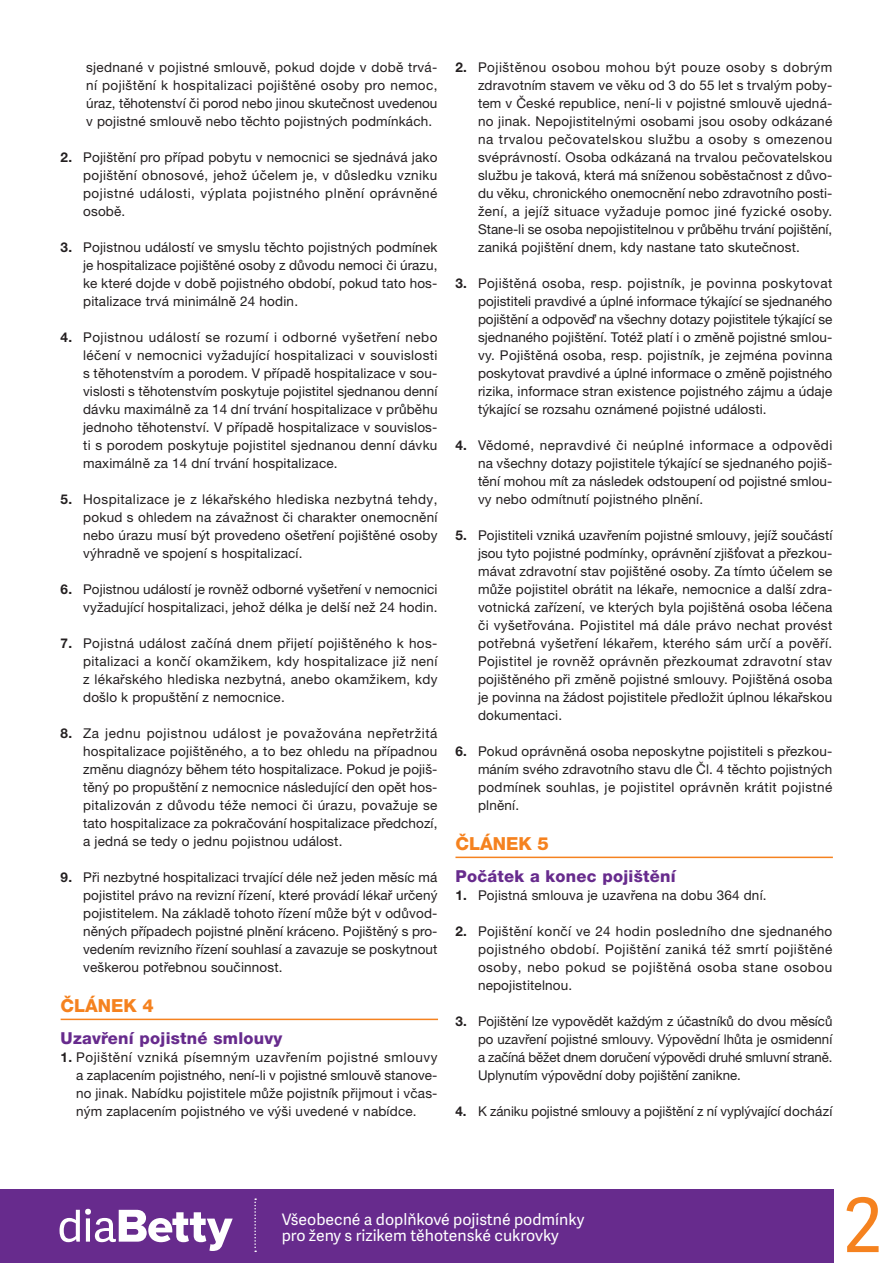
<style>
.page{position:relative;width:893px;height:1263px;background:#fff}
.page>*{position:absolute;margin:0;border:0;box-sizing:border-box;transform-origin:0 0}
.t1{font:74.85px "Adelle Sans";color:#f5821f}
.t2{font:800 18px "Helvetica Neue CE";color:#f5821f}
.t3{font:800 16.5px "Helvetica Neue CE";letter-spacing:.015em;color:#672b8d}
.t4{font:15.75px/16.2px "Adelle Sans";color:#fff}
.t5{font:13.5px/18px "Helvetica Neue CE";letter-spacing:.015em;color:#231f20;text-align:justify}
.s1{font-weight:700}
</style>
<div class="page">
<div style="left:0;top:1189px;width:833px;height:74px;background:#672b8d"></div>
<svg style="left:60px;top:1209px;width:173px;height:42px"></svg>
<svg style="left:254px;top:1198px;width:2px;height:54px"></svg>
<hr style="left:61px;top:1019px;width:377px;height:1px;background:#f5821f">
<hr style="left:455px;top:856px;width:378px;height:2px;background:#f5821f">
<p class="t5" style="left:86px;top:59px;width:353px">sjednané v pojistné smlouvě, pokud dojde v době trvá&shy;ní pojištění k hospitalizaci pojištěné osoby pro nemoc, úraz, těhotenství či porod nebo jinou skutečnost uvedenou v pojistné smlouvě nebo těchto pojistných podmínkách.</p>
<p class="t5" style="left:83px;top:149px;width:356px;text-indent:-23px"><span class="s1">2.</span> Pojištění pro případ pobytu v nemocnici se sjednává jako pojištění obnosové, jehož účelem je, v důsledku vzniku pojistné události, výplata pojistného plnění oprávněné osobě.</p>
<p class="t5" style="left:83px;top:239px;width:356px;text-indent:-23px"><span class="s1">3.</span> Pojistnou událostí ve smyslu těchto pojistných podmínek je hospitalizace pojištěné osoby z důvodu nemoci či úrazu, ke které dojde v době pojistného období, pokud tato hos&shy;pitalizace trvá minimálně 24 hodin.</p>
<p class="t5" style="left:83px;top:329px;width:356px;text-indent:-23px"><span class="s1">4.</span> Pojistnou událostí se rozumí i odborné vyšetření nebo léčení v nemocnici vyžadující hospitalizaci v souvislosti s těhotenstvím a porodem. V případě hospitalizace v sou&shy;vislosti s těhotenstvím poskytuje pojistitel sjednanou denní dávku maximálně za 14 dní trvání hospitalizace v průběhu jednoho těhotenství. V případě hospitalizace v souvislos&shy;ti s porodem poskytuje pojistitel sjednanou denní dávku maximálně za 14 dní trvání hospitalizace.</p>
<p class="t5" style="left:83px;top:491px;width:356px;text-indent:-23px"><span class="s1">5.</span> Hospitalizace je z lékařského hlediska nezbytná tehdy, pokud s ohledem na závažnost či charakter onemocnění nebo úrazu musí být provedeno ošetření pojištěné osoby výhradně ve spojení s hospitalizací.</p>
<p class="t5" style="left:61px;top:581px;width:378px;text-align:right"><span class="s1">6.</span> Pojistnou událostí je rovněž odborné vyšetření v nemocnici vyžadující hospitalizaci, jehož délka je delší než 24 hodin.</p>
<p class="t5" style="left:83px;top:635px;width:356px;text-indent:-23px"><span class="s1">7.</span> Pojistná událost začíná dnem přijetí pojištěného k hos&shy;pitalizaci a končí okamžikem, kdy hospitalizace již není z lékařského hlediska nezbytná, anebo okamžikem, kdy došlo k propuštění z nemocnice.</p>
<p class="t5" style="left:83px;top:725px;width:356px;text-indent:-23px"><span class="s1">8.</span> Za jednu pojistnou událost je považována nepřetržitá hospitalizace pojištěného, a to bez ohledu na případnou změnu diagnózy během této hospitalizace. Pokud je pojiš&shy;těný po propuštění z nemocnice následující den opět hos&shy;pitalizován z důvodu téže nemoci či úrazu, považuje se tato hospitalizace za pokračování hospitalizace předchozí, a jedná se tedy o jednu pojistnou událost.</p>
<p class="t5" style="left:83px;top:869px;width:356px;text-indent:-23px"><span class="s1">9.</span> Při nezbytné hospitalizaci trvající déle než jeden měsíc má pojistitel právo na revizní řízení, které provádí lékař určený pojistitelem. Na základě tohoto řízení může být v odůvod&shy;něných případech pojistné plnění kráceno. Pojištěný s pro&shy;vedením revizního řízení souhlasí a zavazuje se poskytnout veškerou potřebnou součinnost.</p>
<h2 class="t2" style="left:61px;top:999px;width:95px">ČLÁNEK 4</h2>
<p class="t3" style="left:61px;top:1032px;width:223px">Uzavření pojistné smlouvy</p>
<p class="t5" style="left:76px;top:1049px;width:363px;text-indent:-16px"><span class="s1">1.</span> Pojištění vzniká písemným uzavřením pojistné smlouvy a zaplacením pojistného, není-li v pojistné smlouvě stanove&shy;no jinak. Nabídku pojistitele může pojistník přijmout i včas&shy;ným zaplacením pojistného ve výši uvedené v nabídce.</p>
<p class="t5" style="left:478px;top:59px;width:356px;text-indent:-23px"><span class="s1">2.</span> Pojištěnou osobou mohou být pouze osoby s dobrým zdravotním stavem ve věku od 3 do 55 let s trvalým poby&shy;tem v České republice, není-li v pojistné smlouvě ujedná&shy;no jinak. Nepojistitelnými osobami jsou osoby odkázané na trvalou pečovatelskou službu a osoby s omezenou svéprávností. Osoba odkázaná na trvalou pečovatelskou službu je taková, která má sníženou soběstačnost z důvo&shy;du věku, chronického onemocnění nebo zdravotního posti&shy;žení, a jejíž situace vyžaduje pomoc jiné fyzické osoby.<br>Stane-li se osoba nepojistitelnou v průběhu trvání pojištění, zaniká pojištění dnem, kdy nastane tato skutečnost.</p>
<p class="t5" style="left:478px;top:275px;width:356px;text-indent:-23px"><span class="s1">3.</span> Pojištěná osoba, resp. pojistník, je povinna poskytovat pojistiteli pravdivé a úplné informace týkající se sjednaného pojištění a odpověď na všechny dotazy pojistitele týkající se sjednaného pojištění. Totéž platí i o změně pojistné smlou&shy;vy. Pojištěná osoba, resp. pojistník, je zejména povinna poskytovat pravdivé a úplné informace o změně pojistného rizika, informace stran existence pojistného zájmu a údaje týkající se rozsahu oznámené pojistné události.</p>
<p class="t5" style="left:478px;top:437px;width:356px;text-indent:-23px"><span class="s1">4.</span> Vědomé, nepravdivé či neúplné informace a odpovědi na všechny dotazy pojistitele týkající se sjednaného pojiš&shy;tění mohou mít za následek odstoupení od pojistné smlou&shy;vy nebo odmítnutí pojistného plnění.</p>
<p class="t5" style="left:478px;top:527px;width:356px;text-indent:-23px"><span class="s1">5.</span> Pojistiteli vzniká uzavřením pojistné smlouvy, jejíž součástí jsou tyto pojistné podmínky, oprávnění zjišťovat a přezkou&shy;mávat zdravotní stav pojištěné osoby. Za tímto účelem se může pojistitel obrátit na lékaře, nemocnice a další zdra&shy;votnická zařízení, ve kterých byla pojištěná osoba léčena či vyšetřována. Pojistitel má dále právo nechat provést potřebná vyšetření lékařem, kterého sám určí a pověří.<br>Pojistitel je rovněž oprávněn přezkoumat zdravotní stav pojištěného při změně pojistné smlouvy. Pojištěná osoba je povinna na žádost pojistitele předložit úplnou lékařskou dokumentaci.</p>
<p class="t5" style="left:478px;top:743px;width:356px;text-indent:-23px"><span class="s1">6.</span> Pokud oprávněná osoba neposkytne pojistiteli s přezkou&shy;máním svého zdravotního stavu dle Čl. 4 těchto pojist ných podmínek souhlas, je pojistitel oprávněn krátit pojistné plnění.</p>
<h2 class="t2" style="left:455px;top:837px;width:95px">ČLÁNEK 5</h2>
<p class="t3" style="left:455px;top:870px;width:222px">Počátek a konec pojištění</p>
<p class="t5" style="left:455px;top:887px;width:313px"><span class="s1">1.</span> Pojistná smlouva je uzavřena na dobu 364 dní.</p>
<p class="t5" style="left:478px;top:923px;width:356px;text-indent:-23px"><span class="s1">2.</span> Pojištění končí ve 24 hodin posledního dne sjednaného pojistného období. Pojištění zaniká též smrtí pojištěné osoby, nebo pokud se pojištěná osoba stane osobou nepojistitelnou.</p>
<p class="t5" style="left:478px;top:1013px;width:356px;text-indent:-22px"><span class="s1">3.</span> Pojištění lze vypovědět každým z účastníků do dvou měsíců po uzavření pojistné smlouvy. Výpovědní lhůta je osmidenní a začíná běžet dnem doručení výpovědi druhé smluvní straně.<br>Uplynutím výpovědní doby pojištění zanikne.</p>
<p class="t5" style="left:455px;top:1103px;width:378px"><span class="s1">4.</span> K zániku pojistné smlouvy a pojištění z ní vyplývající dochází</p>
<p class="t4" style="left:282px;top:1213px;width:304px">Všeobecné a doplňkové pojistné podmínky pro ženy s rizikem těhotenské cukrovky</p>
<h1 class="t1" style="left:843px;top:1198px;width:41px">2</h1>
</div>
